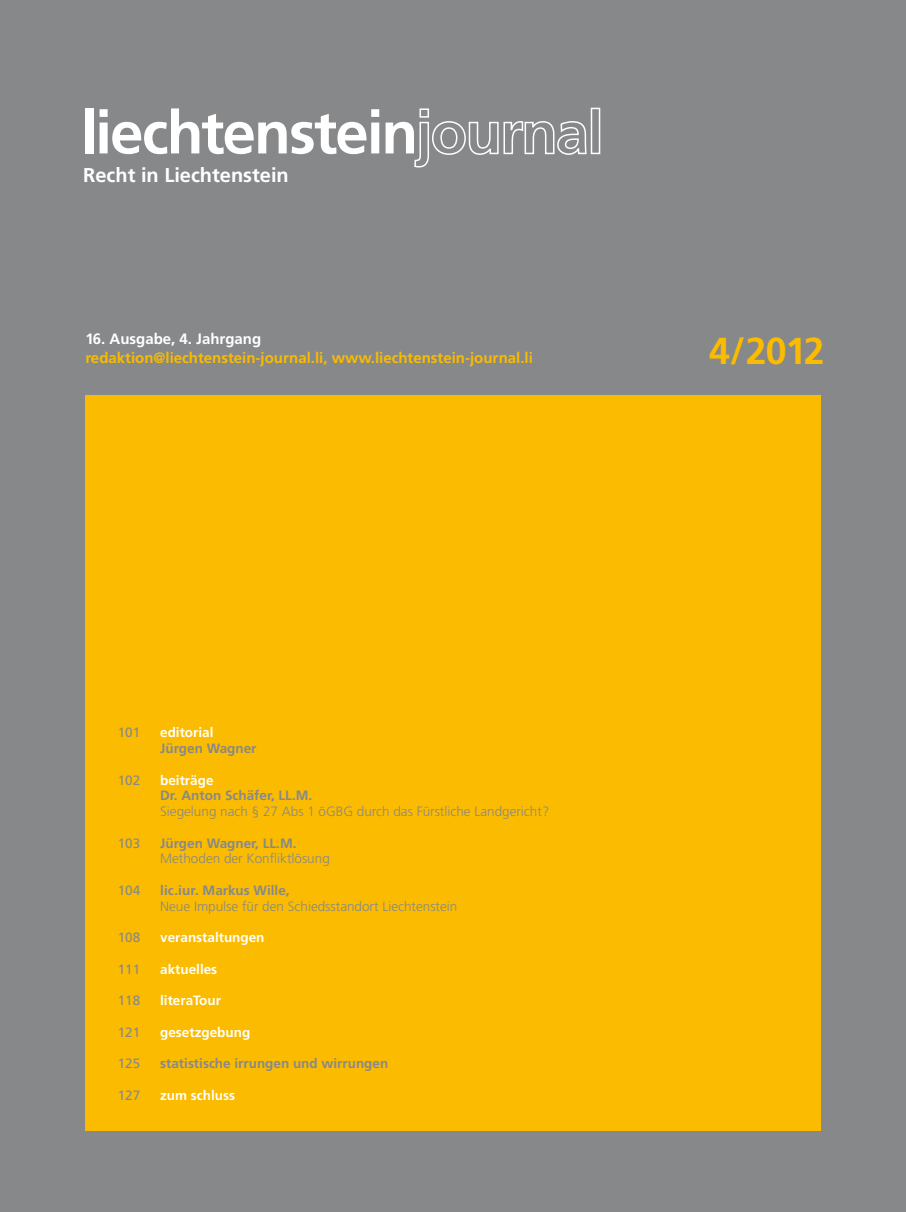
<style>
.page{position:relative;width:906px;height:1212px;background:#87888a}
.page>*{position:absolute;margin:0;border:0;box-sizing:border-box;transform-origin:0 0}
.t1{font:700 60px "Frutiger";letter-spacing:-.03em;color:#fff}
.t2{font:700 37.5px "Frutiger";color:#fabb00}
.t3{font:700 19.95px "Frutiger";color:#fff}
.t4{font:700 15px "Frutiger";color:#fabb00}
.t5{font:700 15px "Frutiger";color:#fff}
.t6{font:300 13.5px "Frutiger";color:#87888a}
.t7{font:700 13.5px "Frutiger";color:#87888a}
.t8{font:700 13.5px "Frutiger";color:#fff}
.t9{font:13.5px "Frutiger";color:#87888a}
</style>
<div class="page">
<svg style="left:414px;top:108px;width:173px;height:60px"></svg>
<div style="left:591px;top:108px;width:9px;height:46px;border:2px solid #fff"></div>
<div style="left:85px;top:395px;width:736px;height:736px;background:#fabb00"></div>
<h1 class="t1" style="left:81px;top:97px;width:339px">liechtenstein</h1>
<h3 class="t3" style="left:83px;top:163px;width:207px">Recht in Liechtenstein</h3>
<p class="t5" style="left:85px;top:330px;width:177px">16. Ausgabe, 4. Jahrgang</p>
<p class="t4" style="left:85px;top:349px;width:449px">redaktion@liechtenstein-journal.li, www.liechtenstein-journal.li</p>
<p class="t9" style="left:118px;top:725px;width:24px">101</p>
<p class="t8" style="left:160px;top:725px;width:55px">editorial</p>
<p class="t7" style="left:160px;top:740px;width:98px">Jürgen Wagner</p>
<p class="t9" style="left:118px;top:772px;width:24px">102</p>
<p class="t8" style="left:160px;top:772px;width:55px">beiträge</p>
<p class="t7" style="left:160px;top:788px;width:154px">Dr. Anton Schäfer, LL.M.</p>
<p class="t6" style="left:160px;top:804px;width:390px">Siegelung nach § 27 Abs 1 öGBG durch das Fürstliche Landgericht?</p>
<p class="t9" style="left:118px;top:835px;width:24px">103</p>
<p class="t7" style="left:160px;top:835px;width:138px">Jürgen Wagner, LL.M.</p>
<p class="t6" style="left:160px;top:851px;width:171px">Methoden der Konfliktlösung</p>
<p class="t9" style="left:118px;top:882px;width:24px">104</p>
<p class="t7" style="left:160px;top:882px;width:131px">lic.iur. Markus Wille,</p>
<p class="t6" style="left:160px;top:898px;width:299px">Neue Impulse für den Schiedsstandort Liechtenstein</p>
<p class="t9" style="left:118px;top:929px;width:24px">108</p>
<p class="t8" style="left:160px;top:929px;width:106px">veranstaltungen</p>
<p class="t9" style="left:118px;top:961px;width:24px">111</p>
<p class="t8" style="left:160px;top:961px;width:59px">aktuelles</p>
<p class="t9" style="left:118px;top:992px;width:24px">118</p>
<p class="t8" style="left:160px;top:992px;width:62px">literaTour</p>
<p class="t9" style="left:118px;top:1024px;width:24px">121</p>
<p class="t8" style="left:160px;top:1024px;width:92px">gesetzgebung</p>
<p class="t9" style="left:118px;top:1055px;width:24px">125</p>
<p class="t7" style="left:160px;top:1055px;width:230px">statistische irrungen und wirrungen</p>
<p class="t9" style="left:118px;top:1087px;width:24px">127</p>
<p class="t8" style="left:160px;top:1087px;width:76px">zum schluss</p>
<h2 class="t2" style="left:709px;top:329px;width:117px">4/2012</h2>
</div>
